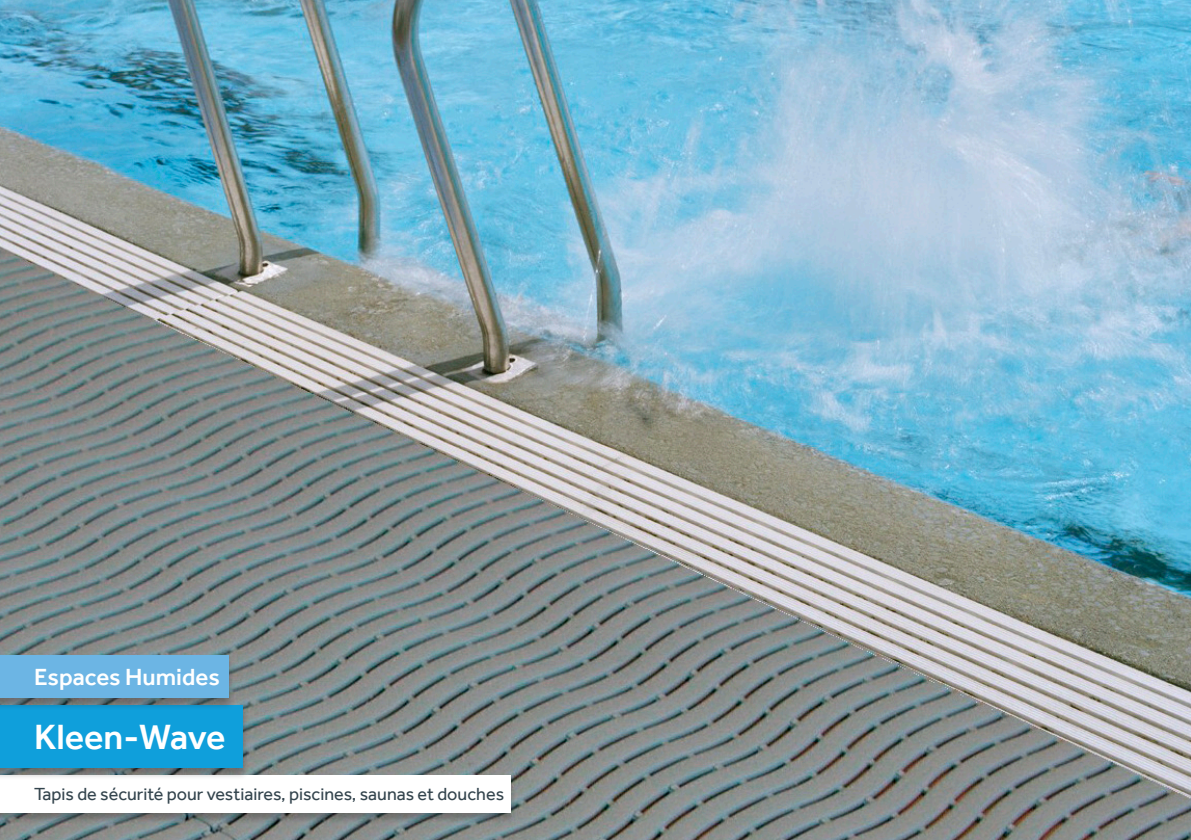
<style>
.page{position:relative;width:1191px;height:840px;background:#fff}
.page>*{position:absolute;margin:0;border:0;box-sizing:border-box;transform-origin:0 0}
.t1{font:500 36px "Effra";color:#fff}
.t2{font:500 24px "Effra";color:#fff}
.Picture_text{font:18px "Effra";color:#33444d}
</style>
<div class="page">
<img style="left:0;top:0;width:1191px;height:839px">
<div style="left:0;top:774px;width:516px;height:50px;background:#231f20;opacity:.3"></div>
<div style="left:0;top:775px;width:510px;height:37px;background:#fff"></div>
<div style="left:0;top:704px;width:249px;height:75px;background:#231f20;opacity:.3"></div>
<div style="left:0;top:705px;width:243px;height:62px;background:#0f9fdb"></div>
<div style="left:0;top:654px;width:235px;height:55px;background:#231f20;opacity:.3"></div>
<div style="left:0;top:655px;width:229px;height:42px;background:#6cb5e4"></div>
<p class="t2" style="left:34px;top:661px;width:187px">Espaces Humides</p>
<p class="t1" style="left:34px;top:715px;width:193px">Kleen-Wave</p>
<p class="Picture_text" style="left:34px;top:783px;width:471px">Tapis de sécurité pour vestiaires, piscines, saunas et douches</p>
</div>
